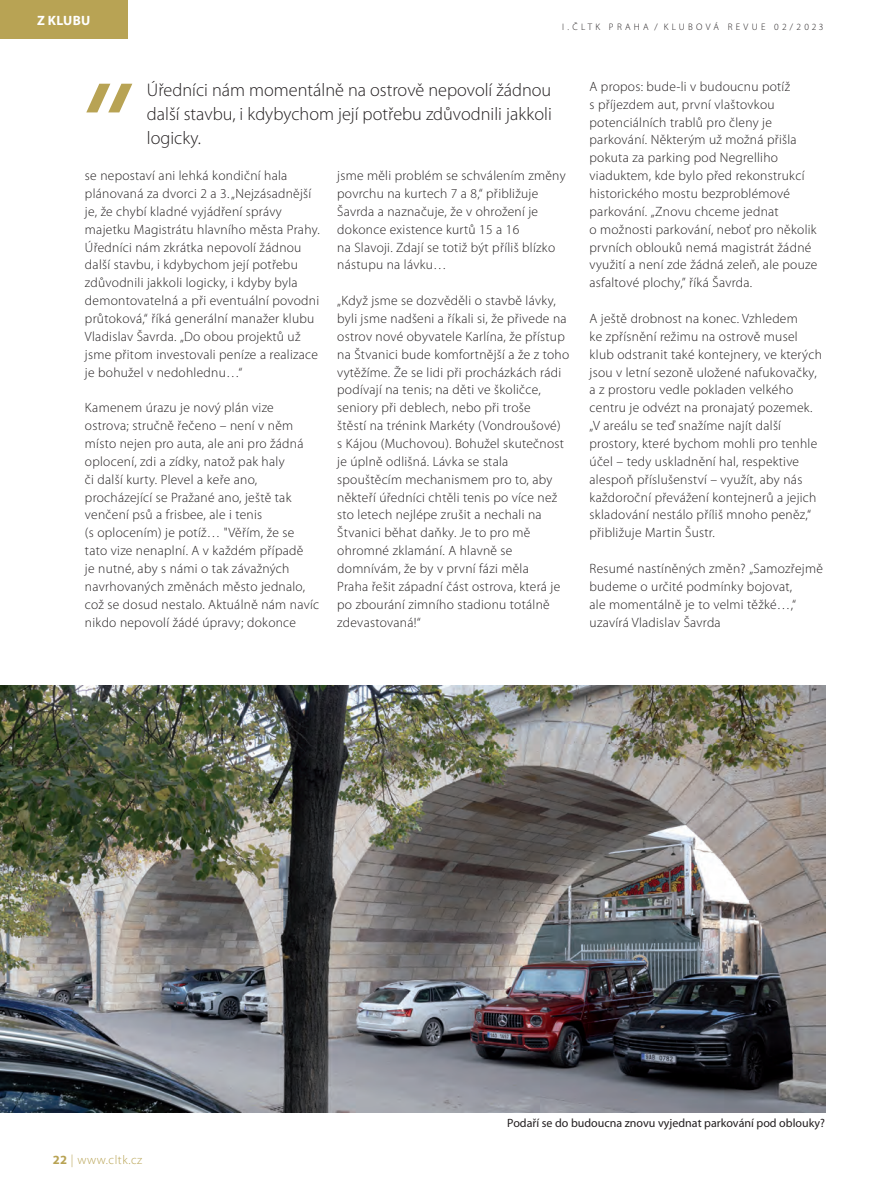
<style>
.page{position:relative;width:893px;height:1191px;background:#fff}
.page>*{position:absolute;margin:0;border:0;box-sizing:border-box;transform-origin:0 0}
.t1{font:165px "Avant Garde Gothic Itc TCE";color:#b8a354}
.t2{font:300 18.3px/24px "Myriad Pro";color:#231f20;text-align:justify}
.t3{font:300 13.5px/17.9px "Myriad Pro";letter-spacing:.02em;color:#231f20}
.t4{font:700 13.5px "Myriad Pro";letter-spacing:.02em;color:#fff}
.t5{font:300 12.6px "Myriad Pro";letter-spacing:.04em;color:#b8a354}
.t6{font:12px "Myriad Pro";color:#231f20}
.t7{font:300 9.45px "Myriad Pro";letter-spacing:.35em;color:#231f20}
.s1{font-weight:700}
</style>
<div class="page">
<div style="left:0;top:0;width:127px;height:38px;background:#b8a354"></div>
<img style="left:0;top:685px;width:825px;height:426px">
<p class="t4" style="left:37px;top:12px;width:55px">Z KLUBU</p>
<p class="t7" style="left:562px;top:23px;width:263px">I.ČLTK PRAHA / KLUBOVÁ REVUE 02/2023</p>
<p class="t1" style="left:80px;top:-12px;width:61px">„</p>
<p class="t2" style="left:147px;top:79px;width:406px">Úředníci nám momentálně na ostrově nepovolí žádnou další stavbu, i kdybychom její potřebu zdůvodnili jakkoli logicky.</p>
<p class="t3" style="left:85px;top:168px;width:236px">se nepostaví ani lehká kondiční hala plánovaná za dvorci 2 a 3. „Nejzásadnější je, že chybí kladné vyjádření správy majetku Magistrátu hlavního města Prahy.<br>Úředníci nám zkrátka nepovolí žádnou další stavbu, i kdybychom její potřebu zdůvodnili jakkoli logicky, i kdyby byla demontovatelná a při eventuální povodni průtoková,“ říká generální manažer klubu Vladislav Šavrda. „Do obou projektů už jsme přitom investovali peníze a realizace je bohužel v nedohlednu…“</p>
<p class="t3" style="left:85px;top:400px;width:236px">Kamenem úrazu je nový plán vize ostrova; stručně řečeno – není v něm místo nejen pro auta, ale ani pro žádná oplocení, zdi a zídky, natož pak haly<br>či další kurty. Plevel a keře ano, procházející se Pražané ano, ještě tak venčení psů a frisbee, ale i tenis<br>(s oplocením) je potíž… "Věřím, že se tato vize nenaplní. A v každém případě<br>je nutné, aby s námi o tak závažných navrhovaných změnách město jednalo, což se dosud nestalo. Aktuálně nám navíc nikdo nepovolí žádé úpravy; dokonce</p>
<p class="t3" style="left:337px;top:168px;width:230px">jsme měli problém se schválením změny povrchu na kurtech 7 a 8,“ přibližuje Šavrda a naznačuje, že v ohrožení je dokonce existence kurtů 15 a 16<br>na Slavoji. Zdají se totiž být příliš blízko nástupu na lávku…</p>
<p class="t3" style="left:337px;top:293px;width:233px">„Když jsme se dozvěděli o stavbě lávky, byli jsme nadšeni a říkali si, že přivede na ostrov nové obyvatele Karlína, že přístup na Štvanici bude komfortnější a že z toho vytěžíme. Že se lidi při procházkách rádi podívají na tenis; na děti ve školičce, seniory při deblech, nebo při troše<br>štěstí na trénink Markéty (Vondroušové)<br>s Kájou (Muchovou). Bohužel skutečnost je úplně odlišná. Lávka se stala spouštěcím mechanismem pro to, aby někteří úředníci chtěli tenis po více než sto letech nejlépe zrušit a nechali na Štvanici běhat daňky. Je to pro mě ohromné zklamání. A hlavně se domnívám, že by v první fázi měla<br>Praha řešit západní část ostrova, která je po zbourání zimního stadionu totálně zdevastovaná!“</p>
<p class="t3" style="left:589px;top:79px;width:229px">A propos: bude-li v budoucnu potíž<br>s příjezdem aut, první vlaštovkou potenciálních trablů pro členy je parkování. Některým už možná přišla pokuta za parking pod Negrelliho viaduktem, kde bylo před rekonstrukcí historického mostu bezproblémové parkování. „Znovu chceme jednat<br>o možnosti parkování, neboť pro několik prvních oblouků nemá magistrát žádné využití a není zde žádná zeleň, ale pouze asfaltové plochy,” říká Šavrda.</p>
<p class="t3" style="left:589px;top:311px;width:234px">A ještě drobnost na konec. Vzhledem<br>ke zpřísnění režimu na ostrově musel klub odstranit také kontejnery, ve kterých jsou v letní sezoně uložené nafukovačky, a z prostoru vedle pokladen velkého centru je odvézt na pronajatý pozemek. „V areálu se teď snažíme najít další prostory, které bychom mohli pro tenhle účel – tedy uskladnění hal, respektive alespoň příslušenství – využít, aby nás každoroční převážení kontejnerů a jejich skladování nestálo příliš mnoho peněz,“ přibližuje Martin Šustr.</p>
<p class="t3" style="left:589px;top:560px;width:235px">Resumé nastíněných změn? „Samozřejmě budeme o určité podmínky bojovat,<br>ale momentálně je to velmi těžké…,“ uzavírá Vladislav Šavrda</p>
<p class="t5" style="left:53px;top:1154px;width:91px"><span class="s1">22</span> | www.cltk.cz</p>
<p class="t6" style="left:507px;top:1118px;width:319px">Podaří se do budoucna znovu vyjednat parkování pod oblouky?</p>
</div>
